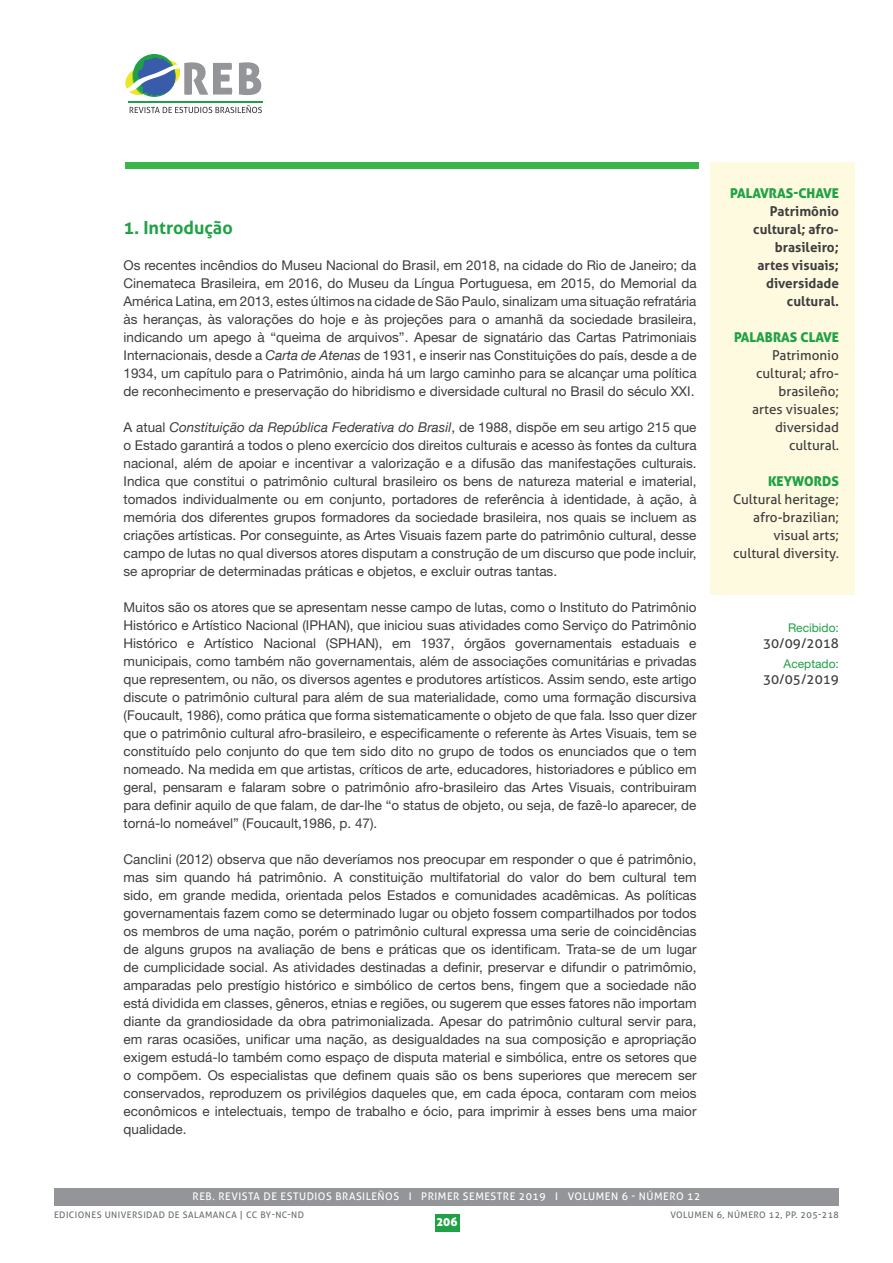
<style>
.page{position:relative;width:893px;height:1263px;background:#fff}
.page>*{position:absolute;margin:0;border:0;box-sizing:border-box;transform-origin:0 0}
.t1{font:700 18px "Aller";color:#1fa245}
.t2{font:13.5px/18px "Helvetica Neue";color:#3e3e3f;text-align:justify}
.t3{font:13.5px/18px "Aller";color:#3e3e3f;text-align:right}
.t4{font:italic 13.5px "Helvetica Neue LT Com";color:#3e3e3f}
.t5{font:700 13.5px/18px "Aller";color:#3e3e3f;text-align:right}
.t6{font:13.5px "Aller Display";color:#1fa245}
.t7{font:12px "Helvetica Neue";color:#1fa245}
.t8{font:12px "Aller Display";color:#fff}
.t9{font:10.5px "Aller";letter-spacing:.05em;color:#fff}
.t10{font:9px "Aller";letter-spacing:.05em;color:#6c6d70}
.s1{font-family:"Helvetica Neue LT Com";font-style:italic}
.s2{font-family:"Helvetica Neue";font-style:normal}
</style>
<div class="page">
<div style="left:54px;top:1187px;width:785px;height:18px;background:#939598"></div>
<div style="left:435px;top:1214px;width:24px;height:17px;background:#1fa245"></div>
<svg style="left:239px;top:62px;width:22px;height:33px"></svg>
<svg style="left:130px;top:105px;width:132px;height:8px"></svg>
<hr style="left:128px;top:101px;width:135px;height:2px;background:#1fa245">
<div style="left:133px;top:54px;width:43px;height:43px;background:#1fa245;border-radius:50%"></div>
<svg style="left:125px;top:57px;width:107px;height:40px"></svg>
<div style="left:125px;top:162px;width:573px;height:6px;background:#3ab54a"></div>
<div style="left:711px;top:162px;width:144px;height:432px;background:#fefadf"></div>
<h1 class="t1" style="left:124px;top:217px;width:111px">1. Introdução</h1>
<p class="t2" style="left:124px;top:256px;width:575px">Os recentes incêndios do Museu Nacional do Brasil, em 2018, na cidade do Rio de Janeiro; da Cinemateca Brasileira, em 2016, do Museu da Língua Portuguesa, em 2015, do Memorial da América Latina, em 2013, estes últimos na cidade de São Paulo, sinalizam uma situação refratária às heranças, às valorações do hoje e às projeções para o amanhã da sociedade brasileira, indicando um apego à “queima de arquivos”. Apesar de signatário das Cartas Patrimoniais Internacionais, desde a <span class="s1">Carta de Atenas</span> de 1931, e inserir nas Constituições do país, desde a de 1934, um capítulo para o Patrimônio, ainda há um largo caminho para se alcançar uma política de reconhecimento e preservação do hibridismo e diversidade cultural no Brasil do século XXI.</p>
<p class="t4" style="left:124px;top:419px;width:574px"><span class="s2">A atual</span> Constituição da República Federativa do Brasil<span class="s2">, de 1988, dispõe em seu artigo 215 que</span></p>
<p class="t2" style="left:124px;top:436px;width:575px">o Estado garantirá a todos o pleno exercício dos direitos culturais e acesso às fontes da cultura nacional, além de apoiar e incentivar a valorização e a difusão das manifestações culturais.<br>Indica que constitui o patrimônio cultural brasileiro os bens de natureza material e imaterial, tomados individualmente ou em conjunto, portadores de referência à identidade, à ação, à memória dos diferentes grupos formadores da sociedade brasileira, nos quais se incluem as criações artísticas. Por conseguinte, as Artes Visuais fazem parte do patrimônio cultural, desse campo de lutas no qual diversos atores disputam a construção de um discurso que pode incluir, se apropriar de determinadas práticas e objetos, e excluir outras tantas.</p>
<p class="t2" style="left:124px;top:598px;width:575px">Muitos são os atores que se apresentam nesse campo de lutas, como o Instituto do Patrimônio Histórico e Artístico Nacional (IPHAN), que iniciou suas atividades como Serviço do Patrimônio Histórico e Artístico Nacional (SPHAN), em 1937, órgãos governamentais estaduais e municipais, como também não governamentais, além de associações comunitárias e privadas que representem, ou não, os diversos agentes e produtores artísticos. Assim sendo, este artigo discute o patrimônio cultural para além de sua materialidade, como uma formação discursiva (Foucault, 1986), como prática que forma sistematicamente o objeto de que fala. Isso quer dizer que o patrimônio cultural afro-brasileiro, e especificamente o referente às Artes Visuais, tem se constituído pelo conjunto do que tem sido dito no grupo de todos os enunciados que o tem nomeado. Na medida em que artistas, críticos de arte, educadores, historiadores e público em geral, pensaram e falaram sobre o patrimônio afro-brasileiro das Artes Visuais, contribuiram para definir aquilo de que falam, de dar-lhe “o status de objeto, ou seja, de fazê-lo aparecer, de torná-lo nomeável” (Foucault,1986, p. 47).</p>
<p class="t2" style="left:124px;top:850px;width:575px">Canclini (2012) observa que não deveríamos nos preocupar em responder o que é patrimônio, mas sim quando há patrimônio. A constituição multifatorial do valor do bem cultural tem sido, em grande medida, orientada pelos Estados e comunidades acadêmicas. As políticas governamentais fazem como se determinado lugar ou objeto fossem compartilhados por todos os membros de uma nação, porém o patrimônio cultural expressa uma serie de coincidências de alguns grupos na avaliação de bens e práticas que os identificam. Trata-se de um lugar de cumplicidade social. As atividades destinadas a definir, preservar e difundir o patrimômio, amparadas pelo prestígio histórico e simbólico de certos bens, fingem que a sociedade não está dividida em classes, gêneros, etnias e regiões, ou sugerem que esses fatores não importam diante da grandiosidade da obra patrimonializada. Apesar do patrimônio cultural servir para, em raras ocasiões, unificar uma nação, as desigualdades na sua composição e apropriação exigem estudá-lo também como espaço de disputa material e simbólica, entre os setores que o compõem. Os especialistas que definem quais são os bens superiores que merecem ser conservados, reproduzem os privilégios daqueles que, em cada época, contaram com meios econômicos e intelectuais, tempo de trabalho e ócio, para imprimir à esses bens uma maior qualidade.</p>
<p class="t6" style="left:730px;top:185px;width:110px">PALAVRAS-CHAVE</p>
<p class="t5" style="left:753px;top:202px;width:87px">Patrimônio cultural; afro&shy;brasileiro; artes visuais; diversidade cultural.</p>
<p class="t6" style="left:734px;top:329px;width:106px">PALABRAS CLAVE</p>
<p class="t3" style="left:752px;top:346px;width:88px">Patrimonio cultural; afro&shy;brasileño; artes visuales; diversidad cultural.</p>
<p class="t6" style="left:768px;top:473px;width:72px">KEYWORDS</p>
<p class="t3" style="left:733px;top:490px;width:107px">Cultural heritage; afro-brazilian; visual arts; cultural diversity.</p>
<p class="t7" style="left:788px;top:620px;width:52px">Recibido:</p>
<p class="t3" style="left:763px;top:634px;width:77px">30/09/2018</p>
<p class="t7" style="left:784px;top:656px;width:57px">Aceptado:</p>
<p class="t3" style="left:763px;top:670px;width:77px">30/05/2019</p>
<p class="t9" style="left:193px;top:1190px;width:509px">REB. REVISTA DE ESTUDIOS BRASILEÑOS I PRIMER SEMESTRE 2019 I VOLUMEN 6 - NÚMERO 12</p>
<p class="t8" style="left:437px;top:1214px;width:22px">206</p>
<p class="t10" style="left:54px;top:1210px;width:252px">EDICIONES UNIVERSIDAD DE SALAMANCA | CC BY-NC-ND</p>
<p class="t10" style="left:670px;top:1210px;width:170px">VOLUMEN 6, NÚMERO 12, PP. 205-218</p>
</div>
